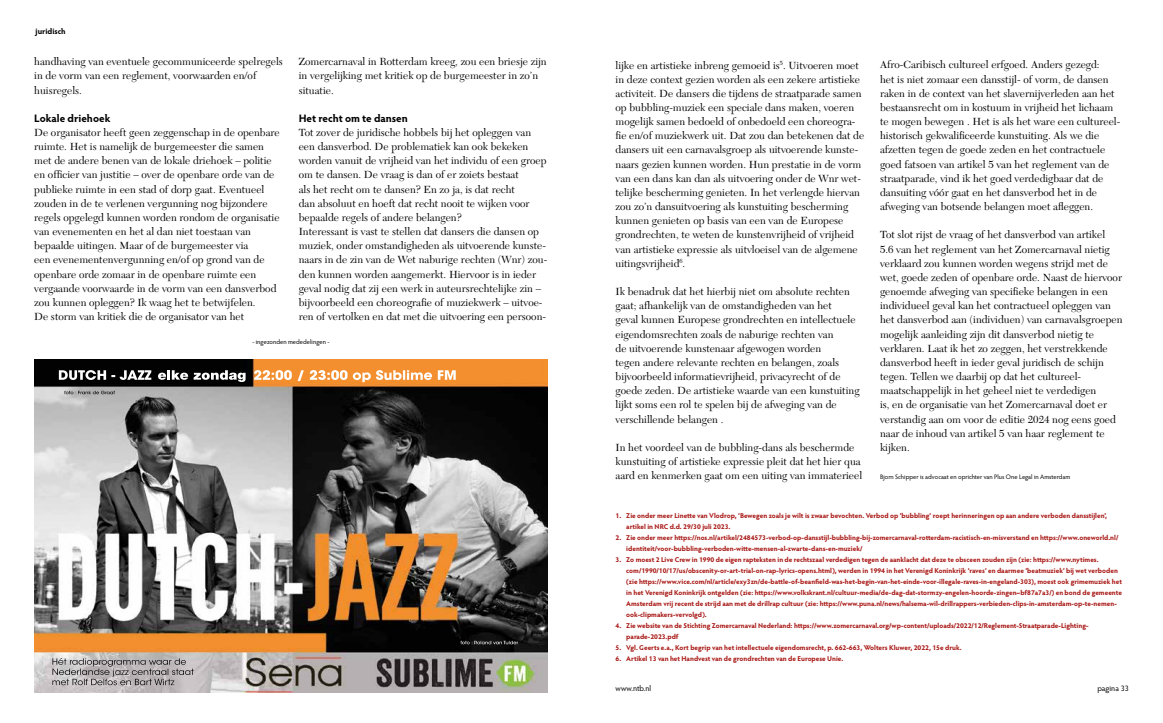
<style>
.page{position:relative;width:1163px;height:723px;background:#fff}
.page>*{position:absolute;margin:0;border:0;box-sizing:border-box;transform-origin:0 0}
.t1{font:10.8px/14.2px "New Caledonia";color:#000}
.t2{font:700 10.8px "Hypatia Sans Pro";color:#000}
.t3{font:8px "Hypatia Sans Pro";color:#000}
.t4{font:700 8px "Hypatia Sans Pro";color:#000}
.t5{font:700 7px/11px "Hypatia Sans Pro";color:#a81815}
.t6{font:6.5px "Hypatia Sans Pro";color:#000}
</style>
<div class="page">
<img style="left:35px;top:359px;width:512px;height:333px">
<img style="left:460px;top:641px;width:58px;height:3px">
<img style="left:64px;top:391px;width:51px;height:3px">
<img style="left:52px;top:658px;width:134px;height:7px">
<img style="left:85px;top:370px;width:298px;height:10px">
<svg style="left:158px;top:370px;width:87px;height:12px"></svg>
<p class="t4" style="left:36px;top:26px;width:32px">juridisch</p>
<p class="t1" style="left:34px;top:55px;width:250px">handhaving van eventuele gecommuniceerde spelregels in de vorm van een reglement, voorwaarden en/of huisregels.</p>
<p class="t2" style="left:34px;top:110px;width:78px">Lokale driehoek</p>
<p class="t1" style="left:34px;top:126px;width:247px">De organisator heeft geen zeggenschap in de openbare ruimte. Het is namelijk de burgemeester die samen met de andere benen van de lokale driehoek – politie en officier van justitie – over de openbare orde van de publieke ruimte in een stad of dorp gaat. Eventueel zouden in de te verlenen vergunning nog bijzondere regels opgelegd kunnen worden rondom de organisatie van evenementen en het al dan niet toestaan van bepaalde uitingen. Maar of de burgemeester via<br>een evenementenvergunning en/of op grond van de openbare orde zomaar in de openbare ruimte een vergaande voorwaarde in de vorm van een dansverbod zou kunnen opleggen? Ik waag het te betwijfelen.<br>De storm van kritiek die de organisator van het</p>
<p class="t1" style="left:299px;top:55px;width:249px">Zomercarnaval in Rotterdam kreeg, zou een briesje zijn in vergelijking met kritiek op de burgemeester in zo’n situatie.</p>
<p class="t2" style="left:299px;top:110px;width:111px">Het recht om te dansen</p>
<p class="t1" style="left:299px;top:126px;width:250px">Tot zover de juridische hobbels bij het opleggen van een dansverbod. De problematiek kan ook bekeken worden vanuit de vrijheid van het individu of een groep om te dansen. De vraag is dan of er zoiets bestaat<br>als het recht om te dansen? En zo ja, is dat recht<br>dan absoluut en hoeft dat recht nooit te wijken voor bepaalde regels of andere belangen?<br>Interessant is vast te stellen dat dansers die dansen op muziek, onder omstandigheden als uitvoerende kunste&shy;naars in de zin van de Wet naburige rechten (Wnr) zou&shy;den kunnen worden aangemerkt. Hiervoor is in ieder geval nodig dat zij een werk in auteursrechtelijke zin – bijvoorbeeld een choreografie of muziekwerk – uitvoe&shy;ren of vertolken en dat met die uitvoering een persoon-</p>
<p class="t6" style="left:252px;top:338px;width:79px">- ingezonden mededelingen -</p>
<p class="t1" style="left:615px;top:58px;width:250px">lijke en artistieke inbreng gemoeid is<sup>5</sup>. Uitvoeren moet in deze context gezien worden als een zekere artistieke activiteit. De dansers die tijdens de straatparade samen op bubbling-muziek een speciale dans maken, voeren mogelijk samen bedoeld of onbedoeld een choreogra&shy;fie en/of muziekwerk uit. Dat zou dan betekenen dat de dansers uit een carnavalsgroep als uitvoerende kunste&shy;naars gezien kunnen worden. Hun prestatie in de vorm van een dans kan dan als uitvoering onder de Wnr wet&shy;telijke bescherming genieten. In het verlengde hiervan zou zo’n dansuitvoering als kunstuiting bescherming kunnen genieten op basis van een van de Europese grondrechten, te weten de kunstenvrijheid of vrijheid van artistieke expressie als uitvloeisel van de algemene uitingsvrijheid<sup>6</sup>.</p>
<p class="t1" style="left:615px;top:285px;width:245px">Ik benadruk dat het hierbij niet om absolute rechten gaat; afhankelijk van de omstandigheden van het<br>geval kunnen Europese grondrechten en intellectuele eigendomsrechten zoals de naburige rechten van<br>de uitvoerende kunstenaar afgewogen worden<br>tegen andere relevante rechten en belangen, zoals bijvoorbeeld informatievrijheid, privacyrecht of de goede zeden. De artistieke waarde van een kunstuiting lijkt soms een rol te spelen bij de afweging van de verschillende belangen .</p>
<p class="t1" style="left:615px;top:440px;width:248px">In het voordeel van de bubbling-dans als beschermde kunstuiting of artistieke expressie pleit dat het hier qua aard en kenmerken gaat om een uiting van immaterieel</p>
<p class="t1" style="left:879px;top:58px;width:242px">Afro-Caribisch cultureel erfgoed. Anders gezegd:<br>het is niet zomaar een dansstijl- of vorm, de dansen raken in de context van het slavernijverleden aan het bestaansrecht om in kostuum in vrijheid het lichaam te mogen bewegen . Het is als het ware een cultureel&shy;historisch gekwalificeerde kunstuiting. Als we die afzetten tegen de goede zeden en het contractuele goed fatsoen van artikel 5 van het reglement van de straatparade, vind ik het goed verdedigbaar dat de dansuiting vóór gaat en het dansverbod het in de afweging van botsende belangen moet afleggen.</p>
<p class="t1" style="left:879px;top:228px;width:244px">Tot slot rijst de vraag of het dansverbod van artikel<br>5.6 van het reglement van het Zomercarnaval nietig verklaard zou kunnen worden wegens strijd met de wet, goede zeden of openbare orde. Naast de hiervoor genoemde afweging van specifieke belangen in een individueel geval kan het contractueel opleggen van het dansverbod aan (individuen) van carnavalsgroepen mogelijk aanleiding zijn dit dansverbod nietig te verklaren. Laat ik het zo zeggen, het verstrekkende dansverbod heeft in ieder geval juridisch de schijn tegen. Tellen we daarbij op dat het cultureel&shy;maatschappelijk in het geheel niet te verdedigen<br>is, en de organisatie van het Zomercarnaval doet er verstandig aan om voor de editie 2024 nog eens goed naar de inhoud van artikel 5 van haar reglement te kijken.</p>
<p class="t6" style="left:879px;top:473px;width:192px">Bjorn Schipper is advocaat en oprichter van Plus One Legal in Amsterdam</p>
<p class="t5" style="left:626px;top:509px;width:482px;text-indent:-11px">1. Zie onder meer Linette van Vlodrop, ‘Bewegen zoals je wilt is zwaar bevochten. Verbod op ‘bubbling’ roept herinneringen op aan andere verboden dansstijlen’, artikel in NRC d.d. 29/30 juli 2023.</p>
<p class="t5" style="left:626px;top:531px;width:493px;text-indent:-11px">2. Zie onder meer https://nos.nl/artikel/2484573-verbod-op-dansstijl-bubbling-bij-zomercarnaval-rotterdam-racistisch-en-misverstand en https://www.oneworld.nl/ identiteit/voor-bubbling-verboden-witte-mensen-al-zwarte-dans-en-muziek/</p>
<p class="t5" style="left:626px;top:553px;width:497px;text-indent:-11px">3. Zo moest 2 Live Crew in 1990 de eigen rapteksten in de rechtszaal verdedigen tegen de aanklacht dat deze te obsceen zouden zijn (zie: https://www.nytimes. com/1990/10/17/us/obscenity-or-art-trial-on-rap-lyrics-opens.html), werden in 1994 in het Verenigd Koninkrijk ‘raves’ en daarmee ‘beatmuziek’ bij wet verboden (zie https://www.vice.com/nl/article/exy3zn/de-battle-of-beanfield-was-het-begin-van-het-einde-voor-illegale-raves-in-engeland-303), moest ook grimemuziek het in het Verenigd Koninkrijk ontgelden (zie: https://www.volkskrant.nl/cultuur-media/de-dag-dat-stormzy-engelen-hoorde-zingen~bf87a7a3/) en bond de gemeente Amsterdam vrij recent de strijd aan met de drillrap cultuur (zie: https://www.puna.nl/news/halsema-wil-drillrappers-verbieden-clips-in-amsterdam-op-te-nemen&shy;ook-clipmakers-vervolgd).</p>
<p class="t5" style="left:626px;top:619px;width:463px;text-indent:-11px">4. Zie website van de Stichting Zomercarnaval Nederland: https://www.zomercarnaval.org/wp-content/uploads/2022/12/Reglement-Straatparade-Lighting&shy;parade-2023.pdf</p>
<p class="t5" style="left:615px;top:641px;width:347px">5. Vgl. Geerts e.a., Kort begrip van het intellectuele eigendomsrecht, p. 662-663, Wolters Kluwer, 2022, 15e druk.</p>
<p class="t5" style="left:615px;top:652px;width:229px">6. Artikel 13 van het Handvest van de grondrechten van de Europese Unie.</p>
<p class="t3" style="left:615px;top:682px;width:37px">www.ntb.nl</p>
<p class="t3" style="left:1097px;top:682px;width:33px">pagina 33</p>
</div>
